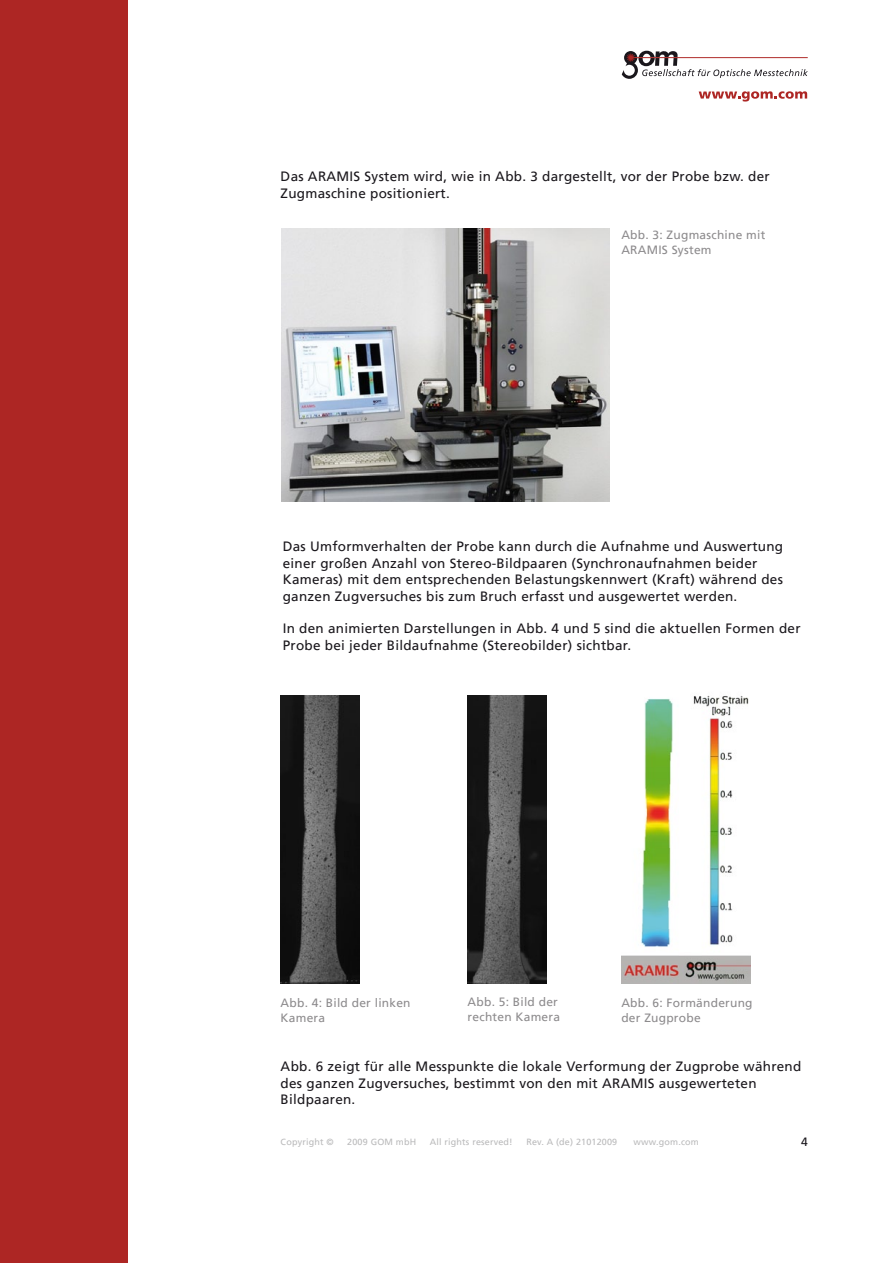
<style>
.page{position:relative;width:893px;height:1263px;background:#fff}
.page>*{position:absolute;margin:0;border:0;box-sizing:border-box;transform-origin:0 0}
.t1{font:13.5px/16.5px "Frutiger LT";letter-spacing:.02em;color:#1a171c}
.t2{font:12px/15px "Frutiger LT";letter-spacing:.02em;color:#8d8b8d}
.t3{font:12px "Frutiger LT";color:#1a171c}
.t4{font:9px "Frutiger LT";letter-spacing:.02em;color:#bababb}
</style>
<div class="page">
<div style="left:0;top:0;width:128px;height:1263px;background:#ad2624"></div>
<svg style="left:699px;top:91px;width:108px;height:11px"></svg>
<svg style="left:622px;top:50px;width:186px;height:29px"></svg>
<hr style="left:632px;top:57px;width:176px;height:1px;background:#ad2624">
<img style="left:282px;top:229px;width:328px;height:273px">
<img style="left:281px;top:695px;width:78px;height:288px">
<img style="left:467px;top:696px;width:79px;height:288px">
<img style="left:621px;top:695px;width:130px;height:288px">
<p class="t1" style="left:281px;top:169px;width:491px">Das ARAMIS System wird, wie in Abb. 3 dargestellt, vor der Probe bzw. der<br>Zugmaschine positioniert.</p>
<p class="t2" style="left:621px;top:227px;width:145px">Abb. 3: Zugmaschine mit<br>ARAMIS System</p>
<p class="t1" style="left:283px;top:538px;width:502px">Das Umformverhalten der Probe kann durch die Aufnahme und Auswertung einer großen Anzahl von Stereo-Bildpaaren (Synchronaufnahmen beider Kameras) mit dem entsprechenden Belastungskennwert (Kraft) während des ganzen Zugversuches bis zum Bruch erfasst und ausgewertet werden.</p>
<p class="t1" style="left:283px;top:621px;width:519px">In den animierten Darstellungen in Abb. 4 und 5 sind die aktuellen Formen der<br>Probe bei jeder Bildaufnahme (Stereobilder) sichtbar.</p>
<p class="t2" style="left:281px;top:995px;width:131px">Abb. 4: Bild der linken<br>Kamera</p>
<p class="t2" style="left:468px;top:994px;width:94px">Abb. 5: Bild der rechten Kamera</p>
<p class="t2" style="left:621px;top:995px;width:133px">Abb. 6: Formänderung der Zugprobe</p>
<p class="t1" style="left:281px;top:1058px;width:522px">Abb. 6 zeigt für alle Messpunkte die lokale Verformung der Zugprobe während des ganzen Zugversuches, bestimmt von den mit ARAMIS ausgewerteten<br>Bildpaaren.</p>
<p class="t4" style="left:281px;top:1137px;width:55px">Copyright ©</p>
<p class="t4" style="left:347px;top:1137px;width:70px">2009 GOM mbH</p>
<p class="t4" style="left:430px;top:1137px;width:84px">All rights reserved!</p>
<p class="t4" style="left:526px;top:1137px;width:92px">Rev. A (de) 21012009</p>
<p class="t4" style="left:634px;top:1137px;width:67px">www.gom.com</p>
<p class="t3" style="left:801px;top:1134px;width:8px">4</p>
</div>
